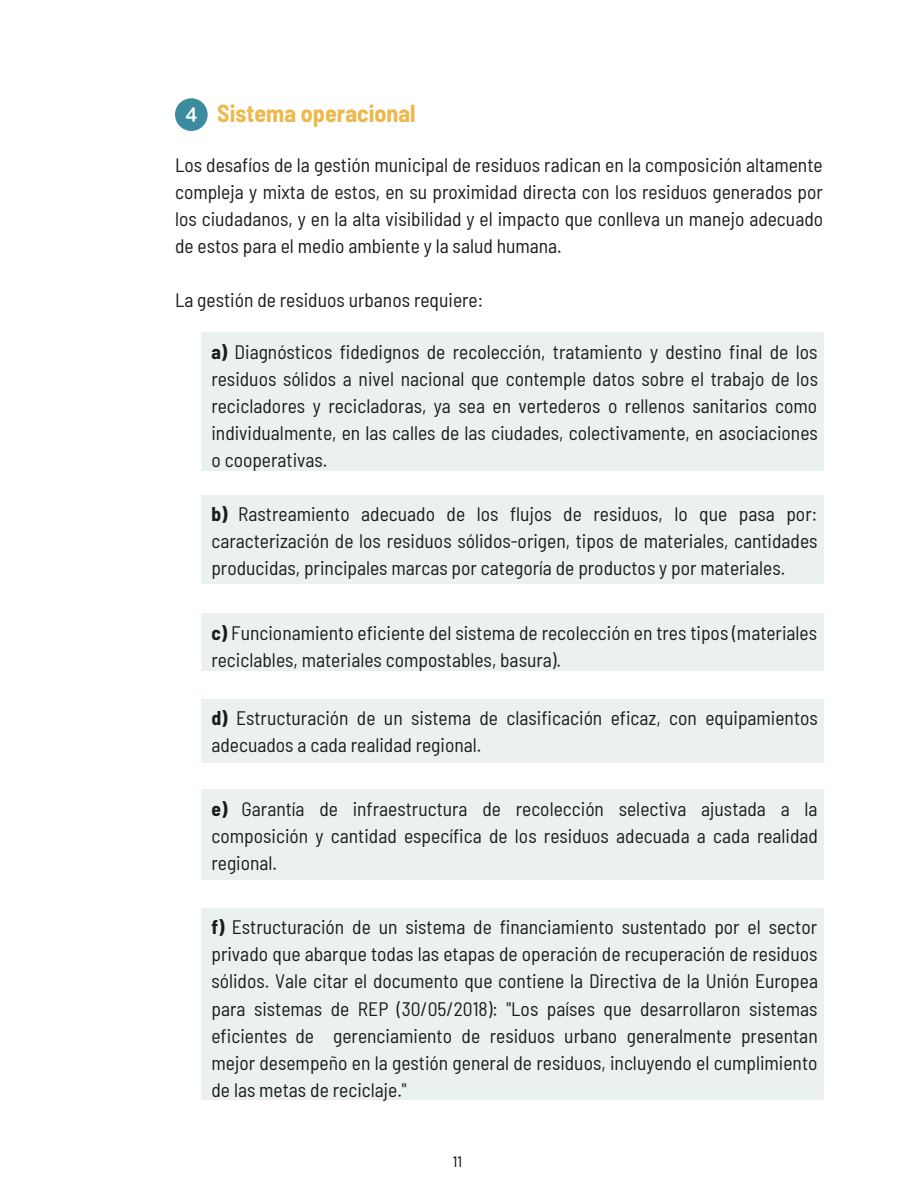
<style>
.page{position:relative;width:915px;height:1191px;background:#fff}
.page>*{position:absolute;margin:0;border:0;box-sizing:border-box;transform-origin:0 0}
.t1{font:700 semi-condensed 24px "Barlow";color:#edb84b}
.t2{font:semi-condensed 19.5px/27px "Barlow";color:#1c1c1e;text-align:justify}
.t3{font:semi-condensed 15px "Barlow";color:#000}
.s1{font-weight:700}
</style>
<div class="page">
<div style="left:201px;top:332px;width:622px;height:139px;background:#ebf1f1"></div>
<div style="left:201px;top:495px;width:622px;height:89px;background:#ebf1f1"></div>
<div style="left:201px;top:699px;width:622px;height:63px;background:#ebf1f1"></div>
<div style="left:201px;top:613px;width:622px;height:57px;background:#ebf1f1"></div>
<div style="left:201px;top:789px;width:622px;height:90px;background:#ebf1f1"></div>
<div style="left:201px;top:908px;width:622px;height:191px;background:#ebf1f1"></div>
<div style="left:175px;top:98px;width:33px;height:33px;background:#3a8c9e;border-radius:50%"></div>
<svg style="left:186px;top:107px;width:11px;height:15px"></svg>
<p class="t1" style="left:217px;top:98px;width:200px">Sistema operacional</p>
<p class="t2" style="left:175px;top:150px;width:649px">Los desafíos de la gestión municipal de residuos radican en la composición altamente compleja y mixta de estos, en su proximidad directa con los residuos generados por los ciudadanos, y en la alta visibilidad y el impacto que conlleva un manejo adecuado de estos para el medio ambiente y la salud humana.</p>
<p class="t2" style="left:175px;top:285px;width:310px">La gestión de residuos urbanos requiere:</p>
<p class="t2" style="left:211px;top:337px;width:608px"><span class="s1">a)</span> Diagnósticos fidedignos de recolección, tratamiento y destino final de los residuos sólidos a nivel nacional que contemple datos sobre el trabajo de los recicladores y recicladoras, ya sea en vertederos o rellenos sanitarios como individualmente, en las calles de las ciudades, colectivamente, en asociaciones o cooperativas.</p>
<p class="t2" style="left:211px;top:500px;width:607px"><span class="s1">b)</span> Rastreamiento adecuado de los flujos de residuos, lo que pasa por: caracterización de los residuos sólidos-origen, tipos de materiales, cantidades producidas, principales marcas por categoría de productos y por materiales.</p>
<p class="t2" style="left:211px;top:618px;width:607px"><span class="s1">c)</span> Funcionamiento eficiente del sistema de recolección en tres tipos (materiales reciclables, materiales compostables, basura).</p>
<p class="t2" style="left:211px;top:703px;width:608px"><span class="s1">d)</span> Estructuración de un sistema de clasificación eficaz, con equipamientos adecuados a cada realidad regional.</p>
<p class="t2" style="left:211px;top:794px;width:608px"><span class="s1">e)</span> Garantía de infraestructura de recolección selectiva ajustada a la composición y cantidad específica de los residuos adecuada a cada realidad regional.</p>
<p class="t2" style="left:211px;top:913px;width:608px"><span class="s1">f)</span> Estructuración de un sistema de financiamiento sustentado por el sector privado que abarque todas las etapas de operación de recuperación de residuos sólidos. Vale citar el documento que contiene la Directiva de la Unión Europea para sistemas de REP (30/05/2018): "Los países que desarrollaron sistemas eficientes de gerenciamiento de residuos urbano generalmente presentan mejor desempeño en la gestión general de residuos, incluyendo el cumplimiento de las metas de reciclaje."</p>
<p class="t3" style="left:453px;top:1151px;width:11px">11</p>
</div>
